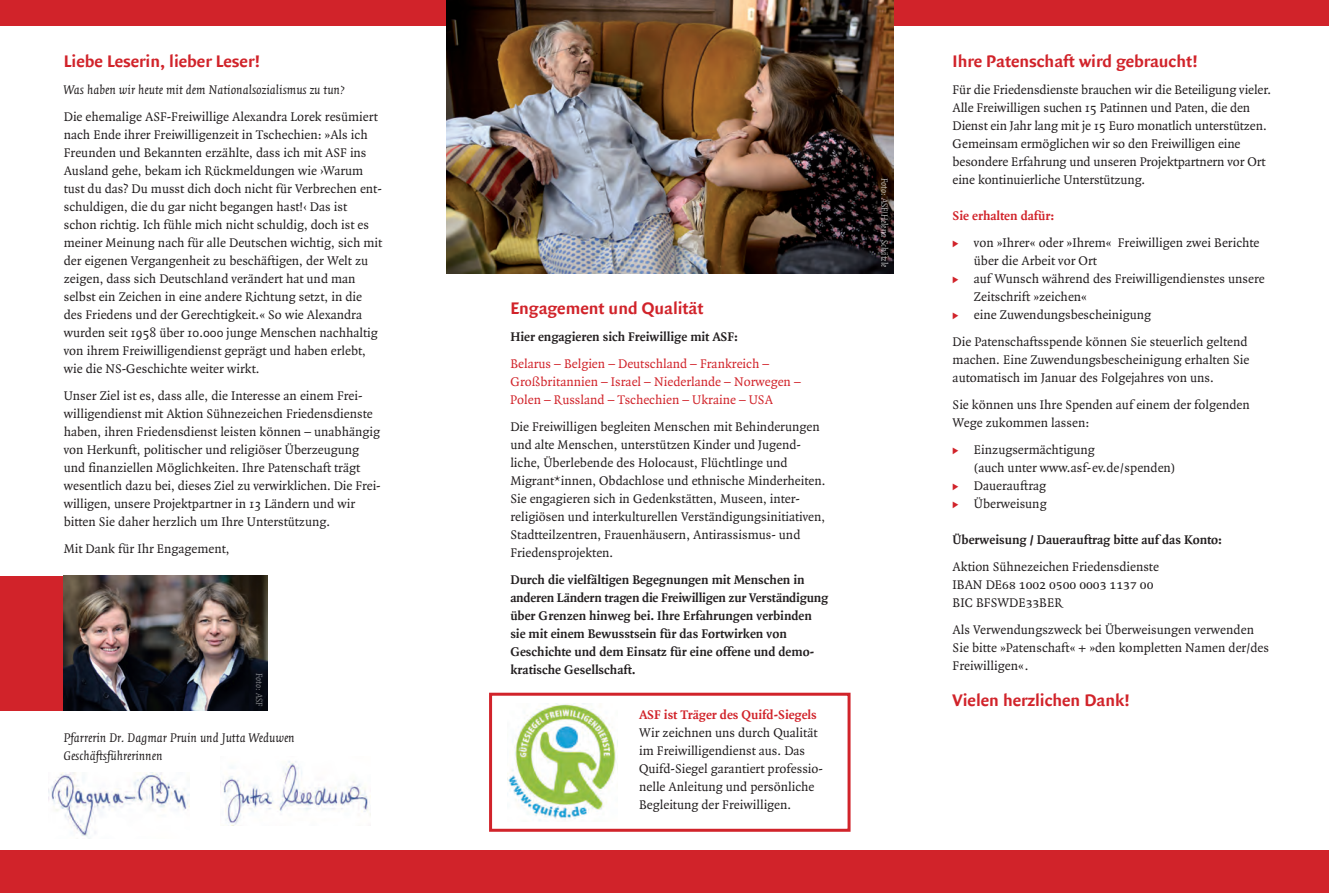
<style>
.page{position:relative;width:1329px;height:893px;background:#fff}
.page>*{position:absolute;margin:0;border:0;box-sizing:border-box;transform-origin:0 0}
.t1{font:700 18px "Quadraat Sans";color:#d1232a}
.t2{font:13.5px/18px "Quadraat";color:#231f20}
.t3{font:700 13.5px/18px "Quadraat";color:#231f20}
.t4{font:13.5px/18px "Quadraat";color:#d1232a}
.t5{font:italic 13.5px/18px "Quadraat";color:#231f20}
.t6{font:13.5px/18px "Quadraat Small Caps";color:#231f20}
.t7{font:700 13.5px "Quadraat";color:#d1232a}
.t8{font:italic 9.75px "Quadraat";color:rgb(255 255 255/.7)}
.t9{font:italic 9.75px "Quadraat";color:rgb(255 255 255/.5)}
.s1{font-weight:700;color:#d1232a}
.s2{font-family:"Quadraat Small Caps";color:#d1232a}
</style>
<div class="page">
<div style="left:0;top:0;width:1329px;height:26px;background:#d1232a"></div>
<img style="left:446px;top:0;width:447px;height:273px">
<img style="left:223px;top:761px;width:148px;height:65px">
<img style="left:48px;top:772px;width:141px;height:66px">
<div style="left:0;top:850px;width:1329px;height:43px;background:#d1232a"></div>
<div style="left:0;top:576px;width:64px;height:135px;background:#d1232a"></div>
<div style="left:489px;top:693px;width:361px;height:139px;border:3px solid #d1232a"></div>
<img style="left:64px;top:576px;width:204px;height:135px">
<img style="left:507px;top:703px;width:109px;height:118px">
<h1 class="t1" style="left:64px;top:50px;width:198px">Liebe Leserin, lieber Leser!</h1>
<p class="t5" style="left:64px;top:80px;width:282px">Was haben wir heute mit dem National sozialismus zu tun?</p>
<p class="t2" style="left:64px;top:107px;width:320px">Die ehemalige ASF-Freiwillige Alexandra Lorek resümiert nach Ende ihrer Freiwilligenzeit in Tschechien: »Als ich Freunden und Bekannten erzählte, dass ich mit ASF ins Ausland gehe, bekam ich Rückmeldungen wie ›Warum tust du das? Du musst dich doch nicht für Verbrechen ent&shy;schuldigen, die du gar nicht begangen hast!‹ Das ist schon richtig. Ich fühle mich nicht schuldig, doch ist es meiner Meinung nach für alle Deutschen wichtig, sich mit der eigenen Vergangenheit zu beschäftigen, der Welt zu zeigen, dass sich Deutschland verändert hat und man selbst ein Zeichen in eine andere Richtung setzt, in die des Friedens und der Gerechtigkeit.« So wie Alexandra wurden seit 1958 über 10.000 junge Menschen nachhaltig von ihrem Freiwilligendienst geprägt und haben erlebt, wie die NS-Geschichte weiter wirkt.</p>
<p class="t2" style="left:64px;top:386px;width:318px">Unser Ziel ist es, dass alle, die Interesse an einem Frei - willigendienst mit Aktion Sühnezeichen Friedensdienste haben, ihren Friedensdienst leisten können – unabhängig von Herkunft, politischer und religiöser Überzeugung und finanziellen Möglichkeiten. Ihre Patenschaft trägt wesentlich dazu bei, dieses Ziel zu verwirklichen. Die Frei&shy;willigen, unsere Projektpartner in 13 Ländern und wir bitten Sie daher herzlich um Ihre Unterstützung.</p>
<p class="t2" style="left:64px;top:539px;width:167px">Mit Dank für Ihr Engagement,</p>
<p class="t9" style="left:265px;top:673px;width:35px;rotate:90deg">Foto: ASF</p>
<p class="t5" style="left:64px;top:728px;width:232px">Pfarrerin Dr. Dagmar Pruin und Jutta Weduwen<br>Geschäftsführerinnen</p>
<h1 class="t1" style="left:510px;top:297px;width:195px">Engagement und Qualität</h1>
<p class="t3" style="left:510px;top:328px;width:229px">Hier engagieren sich Freiwillige mit ASF:</p>
<p class="t4" style="left:510px;top:355px;width:292px">Belarus – Belgien – Deutschland – Frankreich –<br>Groß britannien – Israel – Niederlande – Norwegen –<br>Polen – Russland – Tschechien – Ukraine – USA</p>
<p class="t2" style="left:510px;top:418px;width:317px">Die Freiwilligen begleiten Menschen mit Behinderungen und alte Menschen, unterstützen Kinder und Jugend&shy;liche, Überlebende des Holocaust, Flüchtlinge und Migrant*innen, Obdachlose und ethnische Minderheiten.<br>Sie engagieren sich in Gedenkstätten, Museen, inter - religiösen und inter kulturellen Ver ständigungsinitiativen, Stadtteilzentren, Frauenhäusern, Anti rassismus- und Friedensprojekten.</p>
<p class="t3" style="left:510px;top:571px;width:319px">Durch die vielfältigen Begegnungen mit Menschen in anderen Ländern tragen die Freiwilligen zur Verständigung über Grenzen hinweg bei. Ihre Erfahrungen verbinden sie mit einem Bewusstsein für das Fortwirken von Geschichte und dem Einsatz für eine offene und demo - kratische Gesellschaft.</p>
<p class="t7" style="left:639px;top:707px;width:179px">ASF ist Träger des Quifd-Siegels</p>
<p class="t2" style="left:639px;top:724px;width:185px">Wir zeichnen uns durch Qualität im Freiwilligendienst aus. Das Quifd-Siegel garantiert profes s io - nelle An leitung und persön liche Beglei tung der Freiwilligen.</p>
<p class="t8" style="left:890px;top:178px;width:91px;rotate:90deg">Foto: ASF/Helena Schätzle</p>
<h1 class="t1" style="left:952px;top:50px;width:246px">Ihre Patenschaft wird gebraucht!</h1>
<p class="t2" style="left:952px;top:80px;width:320px">Für die Friedensdienste brauchen wir die Beteiligung vieler.<br>Alle Freiwilligen suchen 15 Patinnen und Paten, die den Dienst ein Jahr lang mit je 15 Euro monatlich unterstützen.<br>Gemeinsam ermöglichen wir so den Frei willigen eine besondere Erfahrung und unseren Projektpartnern vor Ort eine kontinuierliche Unterstützung.</p>
<p class="t2" style="left:952px;top:202px;width:308px;line-height:27px"><span class="s1">Sie erhalten dafür:<br></span><span class="s2">º</span> von »Ihrer« oder »Ihrem« Freiwilligen zwei Berichte</p>
<p class="t2" style="left:974px;top:251px;width:125px">über die Arbeit vor Ort</p>
<p class="t2" style="left:952px;top:269px;width:314px"><span class="s2">º</span> auf Wunsch während des Freiwilligendienstes unsere</p>
<p class="t2" style="left:974px;top:287px;width:115px">Zeitschrift »zeichen«</p>
<p class="t2" style="left:952px;top:305px;width:200px"><span class="s2">º</span> eine Zuwendungsbescheinigung</p>
<p class="t2" style="left:952px;top:332px;width:298px">Die Patenschaftsspende können Sie steuerlich geltend machen. Eine Zuwendungsbescheinigung erhalten Sie automatisch im Januar des Folgejahres von uns.</p>
<p class="t2" style="left:952px;top:395px;width:299px">Sie können uns Ihre Spenden auf einem der folgenden<br>Wege zu kommen lassen:</p>
<p class="t2" style="left:952px;top:440px;width:144px"><span class="s2">º</span> Einzugsermächtigung</p>
<p class="t2" style="left:974px;top:458px;width:203px">(auch unter www.asf-ev.de/spenden)</p>
<p class="t2" style="left:952px;top:476px;width:95px"><span class="s2">º</span> Dauerauftrag</p>
<p class="t2" style="left:952px;top:494px;width:95px"><span class="s2">º</span> Überweisung</p>
<p class="t3" style="left:952px;top:530px;width:271px">Überweisung / Dauerauftrag bitte auf das Konto:</p>
<p class="t2" style="left:952px;top:557px;width:208px">Aktion Sühnezeichen Friedensdienste</p>
<p class="t6" style="left:952px;top:575px;width:202px">IBAN DE68 1002 0500 0003 1137 00<br>BIC BFSWDE33BER</p>
<p class="t2" style="left:952px;top:620px;width:318px">Als Verwendungszweck bei Überweisungen verwenden<br>Sie bitte »Patenschaft« + »den kompletten Namen der/des<br>Freiwilligen«.</p>
<h1 class="t1" style="left:952px;top:689px;width:178px">Vielen herzlichen Dank!</h1>
</div>
